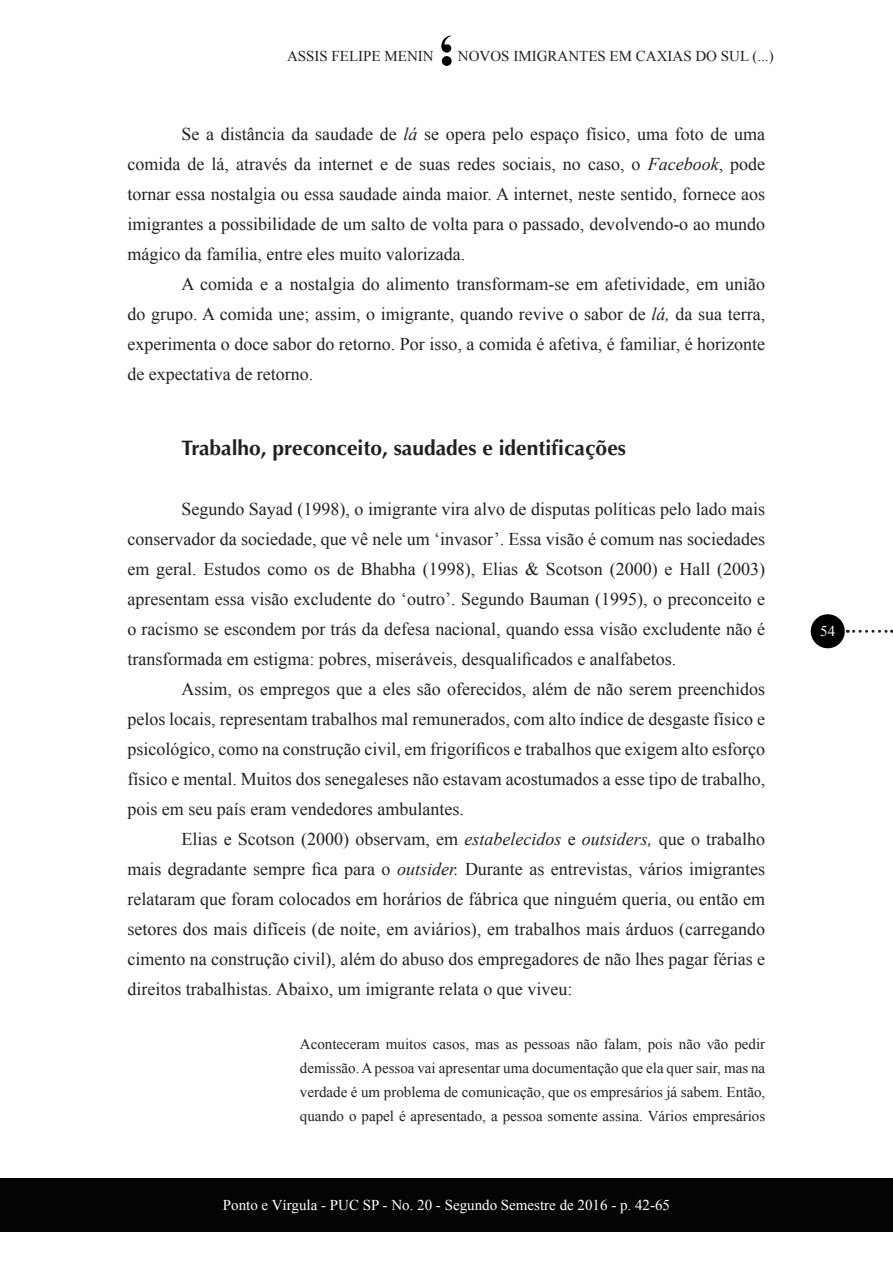
<style>
.page{position:relative;width:893px;height:1263px;background:#fff}
.page>*{position:absolute;margin:0;border:0;box-sizing:border-box;transform-origin:0 0}
.t1{font:700 21px "Optima";color:#231f20}
.t2{font:18px/30px "Times New Roman";color:#231f20;text-align:justify}
.t3{font:15px/24px "Times New Roman";color:#231f20;text-align:justify}
.t4{font:15px "Times New Roman";color:#fff}
.s1{font-style:italic}
</style>
<div class="page">
<svg style="left:441px;top:35px;width:11px;height:31px"></svg>
<div style="left:0;top:1178px;width:893px;height:54px;background:#040503"></div>
<div style="left:811px;top:614px;width:34px;height:34px;background:#000;border-radius:50%"></div>
<svg style="left:854px;top:630px;width:38px;height:3px"></svg>
<p class="t3" style="left:287px;top:43px;width:148px">ASSIS FELIPE MENIN</p>
<p class="t3" style="left:458px;top:44px;width:317px">NOVOS IMIGRANTES EM CAXIAS DO SUL (...)</p>
<p class="t2" style="left:127px;top:119px;width:639px;text-indent:54px">Se a distância da saudade de <span class="s1">lá</span> se opera pelo espaço físico, uma foto de uma comida de lá, através da internet e de suas redes sociais, no caso, o <span class="s1">Facebook</span>, pode tornar essa nostalgia ou essa saudade ainda maior. A internet, neste sentido, fornece aos imigrantes a possibilidade de um salto de volta para o passado, devolvendo-o ao mundo mágico da família, entre eles muito valorizada.</p>
<p class="t2" style="left:127px;top:269px;width:639px;text-indent:54px">A comida e a nostalgia do alimento transformam-se em afetividade, em união do grupo. A comida une; assim, o imigrante, quando revive o sabor de <span class="s1">lá,</span> da sua terra, experimenta o doce sabor do retorno. Por isso, a comida é afetiva, é familiar, é horizonte de expectativa de retorno.</p>
<p class="t1" style="left:181px;top:436px;width:446px">Trabalho, preconceito, saudades e identificações</p>
<p class="t2" style="left:127px;top:494px;width:639px;text-indent:54px">Segundo Sayad (1998), o imigrante vira alvo de disputas políticas pelo lado mais conservador da sociedade, que vê nele um ‘invasor’. Essa visão é comum nas sociedades em geral. Estudos como os de Bhabha (1998), Elias &amp; Scotson (2000) e Hall (2003) apresentam essa visão excludente do ‘outro’. Segundo Bauman (1995), o preconceito e o racismo se escondem por trás da defesa nacional, quando essa visão excludente não é transformada em estigma: pobres, miseráveis, desqualificados e analfabetos.</p>
<p class="t2" style="left:127px;top:674px;width:639px;text-indent:54px">Assim, os empregos que a eles são oferecidos, além de não serem preenchidos pelos locais, representam trabalhos mal remunerados, com alto índice de desgaste físico e psicológico, como na construção civil, em frigoríficos e trabalhos que exigem alto esforço físico e mental. Muitos dos senegaleses não estavam acostumados a esse tipo de trabalho, pois em seu país eram vendedores ambulantes.</p>
<p class="t2" style="left:127px;top:824px;width:639px;text-indent:54px">Elias e Scotson (2000) observam, em <span class="s1">estabelecidos</span> e <span class="s1">outsiders,</span> que o trabalho mais degradante sempre fica para o <span class="s1">outsider.</span> Durante as entrevistas, vários imigrantes relataram que foram colocados em horários de fábrica que ninguém queria, ou então em setores dos mais difíceis (de noite, em aviários), em trabalhos mais árduos (carregando cimento na construção civil), além do abuso dos empregadores de não lhes pagar férias e direitos trabalhistas. Abaixo, um imigrante relata o que viveu:</p>
<p class="t3" style="left:300px;top:1032px;width:467px">Aconteceram muitos casos, mas as pessoas não falam, pois não vão pedir demissão. A pessoa vai apresentar uma documentação que ela quer sair, mas na verdade é um problema de comunicação, que os empresários já sabem. Então, quando o papel é apresentado, a pessoa somente assina. Vários empresários</p>
<p class="t4" style="left:223px;top:1195px;width:449px">Ponto e Vírgula - PUC SP - No. 20 - Segundo Semestre de 2016 - p. 42-65</p>
<p class="t4" style="left:820px;top:621px;width:16px">54</p>
</div>
